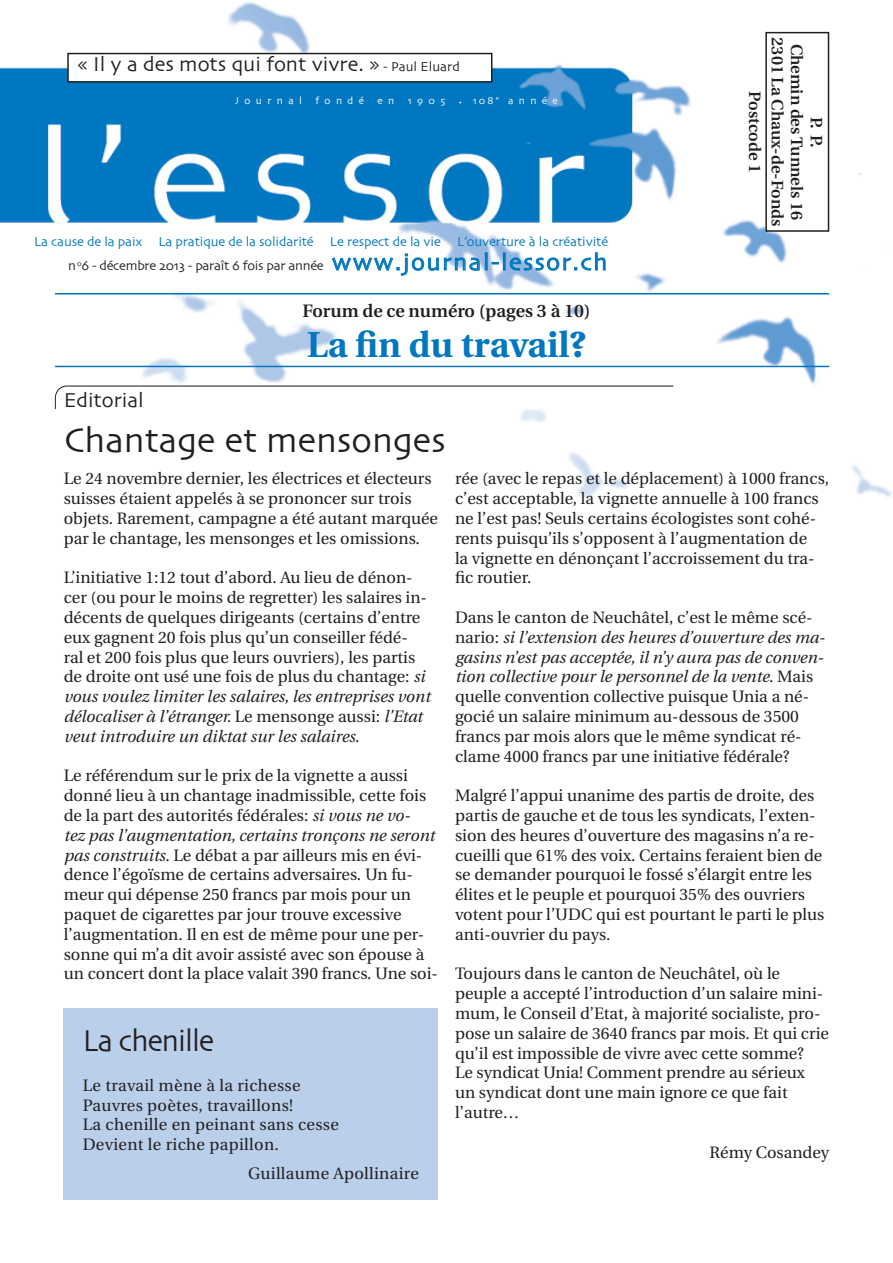
<style>
.page{position:relative;width:893px;height:1263px;background:#fff}
.page>*{position:absolute;margin:0;border:0;box-sizing:border-box;transform-origin:0 0}
.t1{font:36px "Skia";color:#231f20}
.t2{font:700 36px "Utopia";color:#0077c0}
.t3{font:31.5px "Skia";letter-spacing:-.03em;color:#231f20;scale:.94 1}
.t4{font:24px "Skia";letter-spacing:.075em;color:#0077c0}
.t5{font:21px "Skia";color:#231f20}
.t6{font:600 18px "Utopia";color:#231f20}
.t7{font:16.5px/19.8px "Utopia";color:#231f20}
.t8{font:16.5px/19.8px "Utopia";letter-spacing:.02em;color:#231f20}
.t9{font:600 16.5px/19.5px "Utopia";color:#231f20;text-align:center}
.t10{font:13.5px "Skia";letter-spacing:-.01em;color:#0077c0}
.t11{font:13.5px "Skia";letter-spacing:-.02em;color:#231f20}
.t12{font:10.5px "Skia";letter-spacing:.515em;color:#fff}
.s1{font-size:13.5px}
.s2{font-size:6px}
.s3{font-style:italic}
</style>
<div class="page">
<img style="left:0;top:2px;width:892px;height:496px">
<div style="left:68px;top:54px;width:424px;height:28px;background:#fff"></div>
<div style="left:67px;top:53px;width:425px;height:30px;border:2px solid #231f20"></div>
<div style="left:765px;top:32px;width:64px;height:200px;border:2px solid #231f20"></div>
<svg style="left:55px;top:386px;width:618px;height:22px"></svg>
<div style="left:64px;top:1008px;width:374px;height:191px;background:#b9cfea"></div>
<svg style="left:332px;top:239px;width:274px;height:43px"></svg>
<hr style="left:55px;top:366px;width:774px;height:1px;background:#0077c0">
<hr style="left:55px;top:293px;width:774px;height:1px;background:#0077c0">
<p class="t5" style="left:77px;top:52px;width:384px">« Il y a des mots qui font vivre. » <span class="s1">- Paul Eluard</span></p>
<p class="t12" style="left:235px;top:94px;width:68px">Journal</p>
<p class="t12" style="left:315px;top:94px;width:50px">fondé</p>
<p class="t12" style="left:377px;top:94px;width:18px">e n</p>
<p class="t12" style="left:408px;top:94px;width:39px">1905</p>
<p class="t12" style="left:459px;top:94px;width:100px"><span class="s2">•</span> 108<sup>e</sup> année</p>
<p class="t10" style="left:34px;top:233px;width:576px">La cause de la paix La pratique de la solidarité Le respect de la vie L’ouverture à la créativité</p>
<h3 class="t4" style="left:332px;top:248px;width:277px">www.journal-lessor.ch</h3>
<p class="t6" style="left:302px;top:300px;width:290px">Forum de ce numéro (pages 3 à 10)</p>
<h1 class="t2" style="left:307px;top:324px;width:281px">La fin du travail?</h1>
<p class="t11" style="left:68px;top:257px;width:257px">n <sup>o</sup>6 - décembre 2013 - paraît 6 fois par année</p>
<p class="t5" style="left:64px;top:387px;width:82px">Editorial</p>
<p class="t9" style="left:764px;top:91px;width:83px;rotate:90deg">Postcode 1</p>
<p class="t9" style="left:826px;top:37px;width:190px;rotate:90deg">P. P.<br>Chemin des Tunnels 16<br>2301 La Chaux-de-Fonds</p>
<h1 class="t1" style="left:64px;top:419px;width:384px">Chantage et mensonges</h1>
<p class="t7" style="left:64px;top:469px;width:376px">Le 24 novembre dernier, les électrices et électeurs suisses étaient appelés à se prononcer sur trois objets. Rarement, campagne a été autant marquée par le chantage, les mensonges et les omissions.</p>
<p class="t7" style="left:64px;top:568px;width:368px">L’initiative 1:12 tout d’abord. Au lieu de dénon&shy;cer (ou pour le moins de regretter) les salaires in&shy;décents de quelques dirigeants (certains d’entre eux gagnent 20 fois plus qu’un conseiller fédé&shy;ral et 200 fois plus que leurs ouvriers), les partis de droite ont usé une fois de plus du chantage: <span class="s3">si vous voulez limiter les salaires, les entreprises vont délocaliser à l’étranger.</span> Le mensonge aussi: <span class="s3">l’Etat veut introduire un diktat sur les salaires</span>.</p>
<p class="t7" style="left:64px;top:766px;width:376px">Le référendum sur le prix de la vignette a aussi donné lieu à un chantage inadmissible, cette fois de la part des autorités fédérales: <span class="s3">si vous ne vo-<br>tez pas l’augmentation, certains tronçons ne seront pas construits</span>. Le débat a par ailleurs mis en évi&shy;dence l’égoïsme de certains adversaires. Un fu&shy;meur qui dépense 250 francs par mois pour un paquet de cigarettes par jour trouve excessive l’augmentation. Il en est de même pour une per&shy;sonne qui m’a dit avoir assisté avec son épouse à un concert dont la place valait 390 francs. Une soi-</p>
<h2 class="t3" style="left:83px;top:1022px;width:141px">La chenille</h2>
<p class="t8" style="left:83px;top:1076px;width:258px">Le travail mène à la richesse<br>Pauvres poètes, travaillons!<br>La chenille en peinant sans cesse<br>Devient le riche papillon.</p>
<p class="t8" style="left:248px;top:1163px;width:172px">Guillaume Apollinaire</p>
<p class="t7" style="left:455px;top:469px;width:376px">rée (avec le repas et le déplacement) à 1000 francs, c’est acceptable, la vignette annuelle à 100 francs ne l’est pas! Seuls certains écologistes sont cohé&shy;rents puisqu’ils s’opposent à l’augmentation de<br>la vignette en dénonçant l’accroissement du tra&shy;fic routier.</p>
<p class="t7" style="left:455px;top:608px;width:372px">Dans le canton de Neuchâtel, c’est le même scé&shy;nario: <span class="s3">si l’extension des heures d’ouverture des ma&shy;gasins n’est pas acceptée, il n’y aura pas de conven&shy;tion collective pour le personnel de la vente</span>. Mais quelle convention collective puisque Unia a né&shy;gocié un salaire minimum au-dessous de 3500 francs par mois alors que le même syndicat ré&shy;clame 4000 francs par une initiative fédérale?</p>
<p class="t7" style="left:455px;top:786px;width:371px">Malgré l’appui unanime des partis de droite, des partis de gauche et de tous les syndicats, l’exten&shy;sion des heures d’ouverture des magasins n’a re&shy;cueilli que 61% des voix. Certains feraient bien de se demander pourquoi le fossé s’élargit entre les élites et le peuple et pourquoi 35% des ouvriers votent pour l’UDC qui est pourtant le parti le plus anti-ouvrier du pays.</p>
<p class="t7" style="left:455px;top:964px;width:375px">Toujours dans le canton de Neuchâtel, où le peuple a accepté l’introduction d’un salaire mini&shy;mum, le Conseil d’Etat, à majorité socialiste, pro&shy;pose un salaire de 3640 francs par mois. Et qui crie qu’il est impossible de vivre avec cette somme?<br>Le syndicat Unia! Comment prendre au sérieux un syndicat dont une main ignore ce que fait l’autre…</p>
<p class="t7" style="left:709px;top:1142px;width:121px">Rémy Cosandey</p>
</div>
